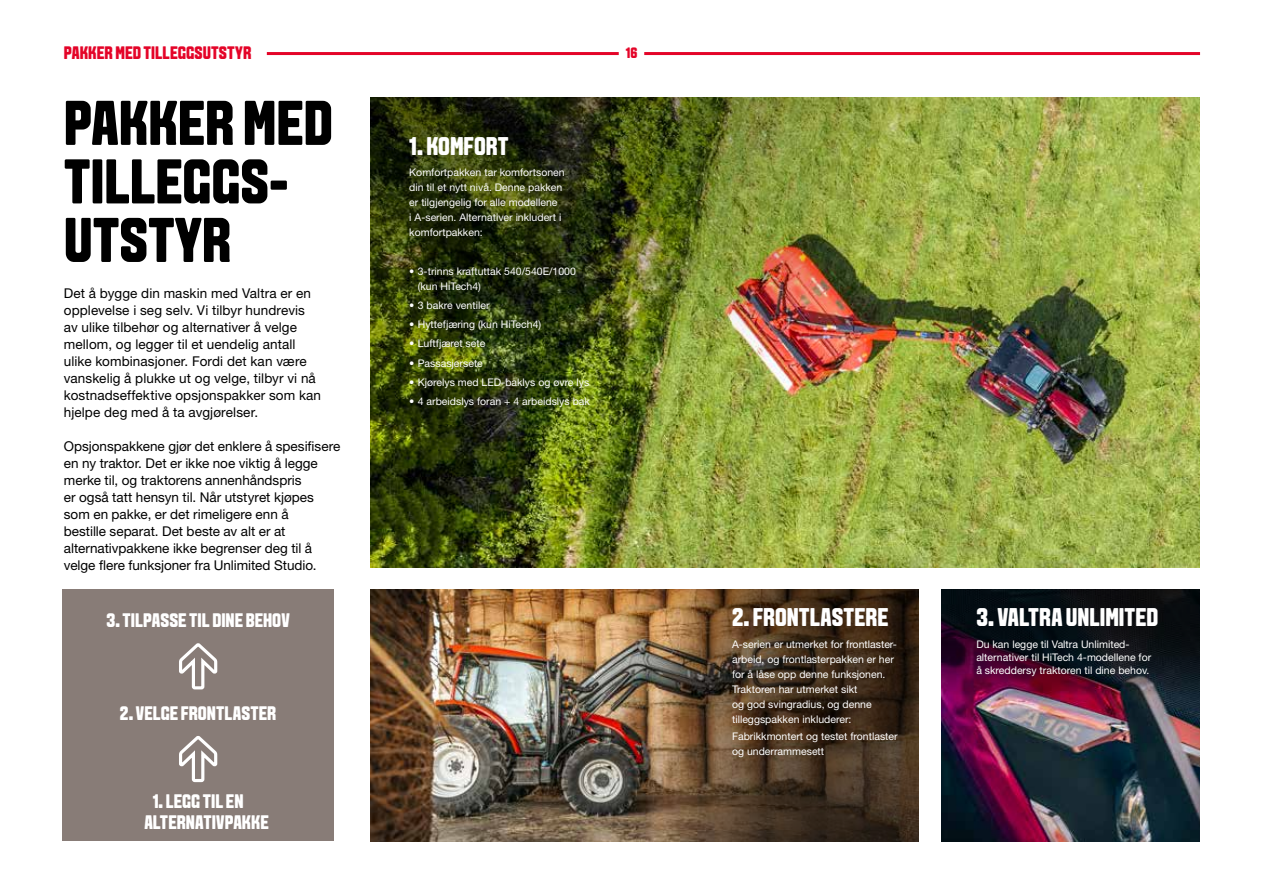
<style>
.page{position:relative;width:1263px;height:893px;background:#fff}
.page>*{position:absolute;margin:0;border:0;box-sizing:border-box;transform-origin:0 0}
.t1{font:700 63px/58.5px "VALTRA Aveny T 2020 Extra";color:#000}
.t2{font:700 25.5px "VALTRA Aveny T 2020 Extra";color:#fff}
.t3{font:700 19.5px/21px "VALTRA Aveny T 2020 Extra";letter-spacing:.005em;color:#fff}
.t4{font:700 18px "VALTRA Aveny T 2020 Extra";letter-spacing:.005em;color:#e40428}
.t5{font:700 15px "VALTRA Aveny T 2020 Extra";color:#e40428}
.t6{font:13.5px/17px "Helvetica Neue LT Std";letter-spacing:.005em;color:#000}
.t7{font:10.5px/15px "Helvetica Neue LT Std";color:#fff}
</style>
<div class="page">
<img style="left:371px;top:98px;width:828px;height:470px">
<img style="left:371px;top:589px;width:295px;height:253px">
<img style="left:941px;top:695px;width:258px;height:147px">
<svg style="left:666px;top:589px;width:253px;height:253px;background:#4d3824"></svg>
<svg style="left:941px;top:589px;width:258px;height:106px;background:#1e0f1e"></svg>
<img style="left:371px;top:98px;width:605px;height:313px">
<div style="left:62px;top:589px;width:272px;height:252px;background:#887c77"></div>
<svg style="left:179px;top:736px;width:39px;height:47px"></svg>
<svg style="left:179px;top:643px;width:39px;height:47px"></svg>
<hr style="left:644px;top:52px;width:556px;height:3px;background:#e40428">
<hr style="left:267px;top:52px;width:352px;height:3px;background:#e40428">
<h3 class="t4" style="left:64px;top:41px;width:189px">PAKKER MED TILLEGGSUTSTYR</h3>
<h3 class="t5" style="left:626px;top:43px;width:13px">16</h3>
<h1 class="t1" style="left:64px;top:93px;width:271px">PAKKER MED<br>TILLEGGS-<br>UTSTYR</h1>
<p class="t6" style="left:64px;top:285px;width:259px">Det å bygge din maskin med Valtra er en opplevelse i seg selv. Vi tilbyr hundrevis av ulike tilbehør og alternativer å velge mellom, og legger til et uendelig antall ulike kombinasjoner. Fordi det kan være vanskelig å plukke ut og velge, tilbyr vi nå kostnadseffektive opsjonspakker som kan hjelpe deg med å ta avgjørelser.</p>
<p class="t6" style="left:64px;top:438px;width:278px">Opsjonspakkene gjør det enklere å spesifisere en ny traktor. Det er ikke noe viktig å legge merke til, og traktorens annenhåndspris<br>er også tatt hensyn til. Når utstyret kjøpes som en pakke, er det rimeligere enn å<br>bestille separat. Det beste av alt er at alternativpakkene ikke begrenser deg til å velge flere funksjoner fra Unlimited Studio.</p>
<h3 class="t3" style="left:107px;top:609px;width:185px">3. TILPASSE TIL DINE BEHOV</h3>
<h3 class="t3" style="left:120px;top:702px;width:158px">2. VELGE FRONTLASTER</h3>
<h3 class="t3" style="left:144px;top:790px;width:126px;text-indent:8px">1. LEGG TIL EN<br>ALTERNATIVPAKKE</h3>
<h2 class="t2" style="left:409px;top:129px;width:101px">1. KOMFORT</h2>
<p class="t7" style="left:409px;top:165px;width:157px">Komfortpakken tar komfortsonen din til et nytt nivå. Denne pakken er tilgjengelig for alle modellene<br>i A-serien. Alternativer inkludert i komfortpakken:</p>
<p class="t7" style="left:418px;top:263px;width:160px;text-indent:-9px">• 3-trinns kraftuttak 540/540E/1000 (kun HiTech4)</p>
<p class="t7" style="left:409px;top:298px;width:82px">• 3 bakre ventiler</p>
<p class="t7" style="left:409px;top:317px;width:133px">• Hyttefjæring (kun HiTech4)</p>
<p class="t7" style="left:409px;top:336px;width:78px">• Luftfjæret sete</p>
<p class="t7" style="left:409px;top:355px;width:75px">• Passasjersete</p>
<p class="t7" style="left:409px;top:375px;width:182px">• Kjørelys med LED-baklys og øvre lys</p>
<p class="t7" style="left:409px;top:394px;width:182px">• 4 arbeidslys foran + 4 arbeidslys bak</p>
<h2 class="t2" style="left:732px;top:601px;width:158px">2. FRONTLASTERE</h2>
<h2 class="t2" style="left:976px;top:601px;width:184px">3. VALTRA UNLIMITED</h2>
<p class="t7" style="left:732px;top:637px;width:166px">A-serien er utmerket for frontlaster&shy;arbeid, og frontlasterpakken er her for å låse opp denne funksjonen.<br>Traktoren har utmerket sikt<br>og god svingradius, og denne tilleggspakken inkluderer:</p>
<p class="t7" style="left:732px;top:729px;width:167px">Fabrikkmontert og testet frontlaster og underrammesett</p>
<p class="t7" style="left:976px;top:638px;width:176px;line-height:12.8px">Du kan legge til Valtra Unlimited&shy;alternativer til HiTech 4-modellene for å skreddersy traktoren til dine behov.</p>
</div>
